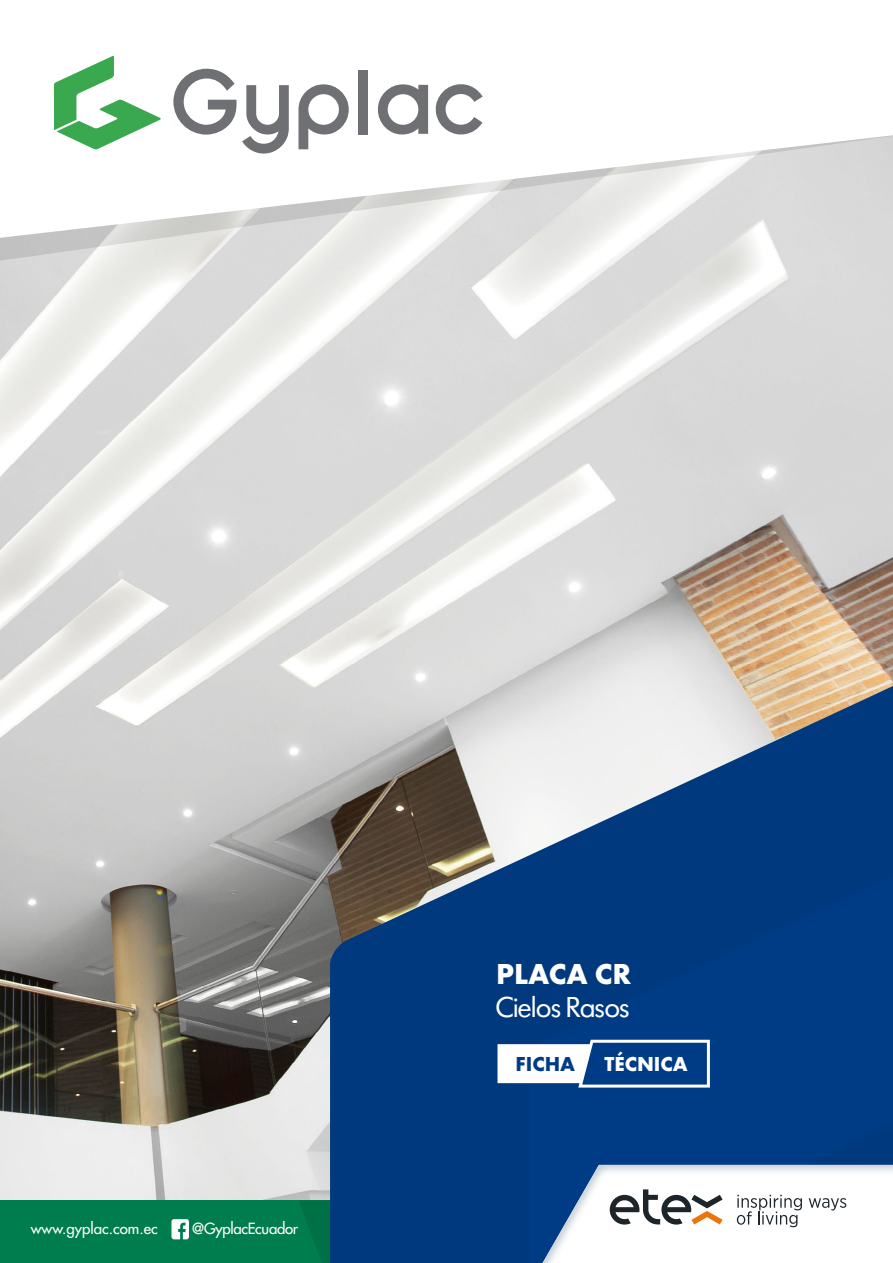
<style>
.page{position:relative;width:893px;height:1263px;background:#fff}
.page>*{position:absolute;margin:0;border:0;box-sizing:border-box;transform-origin:0 0}
.t1{font:30px "Futura SH";letter-spacing:.02em;color:#fff}
.t2{font:700 30px "Futura PT";color:#fff}
.t3{font:700 21px "Futura PT";color:#fff}
.t4{font:700 21px "Futura PT";color:#003c85}
.t5{font:500 15px "Futura Std";color:#fff}
.t6{font:500 15px "Futura Std";letter-spacing:-.02em;color:#fff}
</style>
<div class="page">
<img style="left:0;top:264px;width:893px;height:936px">
<div style="left:0;top:1200px;width:333px;height:63px;background:#007d4f"></div>
<svg style="left:330px;top:671px;width:563px;height:592px;fill:#00397e"></svg>
<svg style="left:299px;top:1201px;width:31px;height:62px"></svg>
<svg style="left:0;top:133px;width:893px;height:131px"></svg>
<svg style="left:497px;top:1037px;width:214px;height:52px"></svg>
<svg style="left:543px;top:1110px;width:350px;height:153px"></svg>
<svg style="left:298px;top:84px;width:51px;height:65px"></svg>
<div style="left:358px;top:70px;width:10px;height:64px;background:#6f7073"></div>
<svg style="left:378px;top:84px;width:50px;height:51px"></svg>
<svg style="left:435px;top:84px;width:48px;height:51px"></svg>
<svg style="left:173px;top:69px;width:116px;height:85px"></svg>
<svg style="left:54px;top:56px;width:107px;height:93px"></svg>
<svg style="left:171px;top:1219px;width:18px;height:20px"></svg>
<p class="t5" style="left:31px;top:1219px;width:128px">www.gyplac.com.ec</p>
<p class="t6" style="left:192px;top:1219px;width:107px">@GyplacEcuador</p>
<h1 class="t2" style="left:496px;top:955px;width:137px">PLACA CR</h1>
<h1 class="t1" style="left:496px;top:992px;width:134px">Cielos Rasos</h1>
<h2 class="t4" style="left:516px;top:1050px;width:61px">FICHA</h2>
<h2 class="t3" style="left:604px;top:1050px;width:85px">TÉCNICA</h2>
</div>
